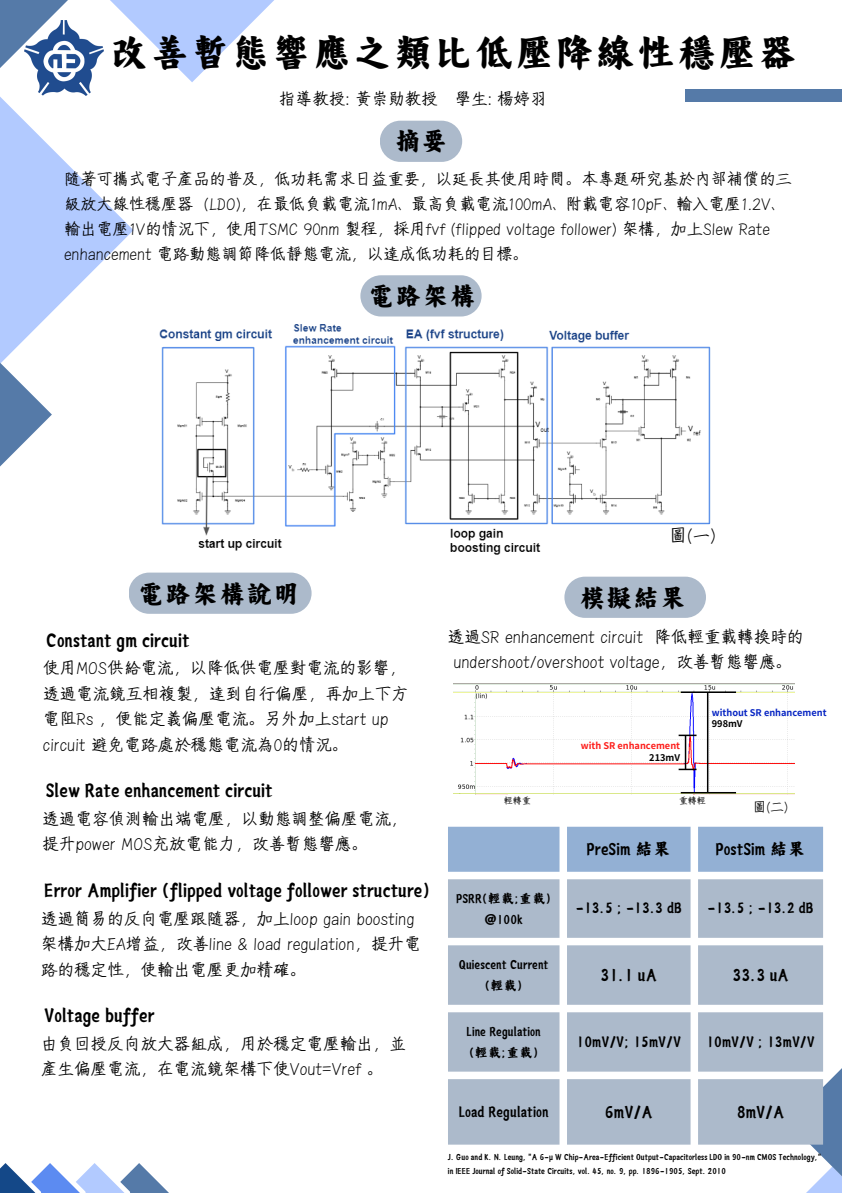
<style>
.page{position:relative;width:842px;height:1193px;background:#fff}
.page>*{position:absolute;margin:0;border:0;box-sizing:border-box;transform-origin:0 0}
.t1{font:45px "Canva Rhyming Mandarin Regular Script HK";color:#000}
.t2{font:30px "Canva Rhyming Mandarin Regular Script HK";color:#000}
.t3{font:22.5px "Canva Rhyming Mandarin Regular Script HK";color:#000}
.t4{font:20px "Canva Rhyming Mandarin Regular Script HK";color:#000}
.t5{font:19.9px "Canva Beautiful TC";color:#000}
.t6{font:18.45px/25.5px "Canva Beautiful TC";color:#000}
.t7{font:17.95px/24.9px "Canva Beautiful TC";color:#000}
.t8{font:17.5px "Canva Rhyming Mandarin Regular Script HK";color:#000}
.t9{font:15px/21px "Canva Rhyming Mandarin Regular Script HK";color:#000;text-align:center}
.t10{font:15px "Canva Beautiful TC";color:#000}
.t11{font:10.05px "Canva Beautiful TC";color:#000}
.t12{font:10px "Canva Rhyming Mandarin Regular Script HK";color:#000}
.t13{font:700 9.2px "Noto Sans TC";color:#0523c2}
.t14{font:700 9.2px "Noto Sans TC";color:#fd1c19}
.t15{font:700 9.2px "Noto Sans TC";color:#000}
</style>
<div class="page">
<div style="left:685px;top:90px;width:157px;height:12px;background:#557aa8"></div>
<svg style="left:0;top:1163px;width:168px;height:29px"></svg>
<svg style="left:717px;top:1068px;width:125px;height:124px"></svg>
<svg style="left:0;top:97px;width:133px;height:215px;fill:#b2caff"></svg>
<svg style="left:0;top:0;width:274px;height:82px"></svg>
<svg style="left:0;top:281px;width:52px;height:186px"></svg>
<img style="left:24px;top:21px;width:80px;height:75px">
<div style="left:380px;top:121px;width:82px;height:41px;background:#acbacb;border-radius:21px"></div>
<img style="left:159px;top:324px;width:552px;height:231px">
<div style="left:448px;top:826px;width:375px;height:45px;background:#93b0d4"></div>
<svg style="left:448px;top:879px;width:375px;height:265px;background:#b6c2d1"></svg>
<img style="left:453px;top:683px;width:341px;height:111px">
<hr style="left:681px;top:791px;width:55px;height:2px;background:#000">
<hr style="left:681px;top:691px;width:55px;height:1px;background:#000">
<hr style="left:707px;top:692px;width:1px;height:100px;background:#000">
<svg style="left:679px;top:734px;width:17px;height:2px"></svg>
<svg style="left:679px;top:768px;width:17px;height:2px"></svg>
<hr style="left:685px;top:735px;width:1px;height:34px;background:#000">
<div style="left:360px;top:275px;width:122px;height:41px;background:#acbacb;border-radius:21px"></div>
<div style="left:564px;top:576px;width:142px;height:41px;background:#acbacb;border-radius:21px"></div>
<div style="left:129px;top:572px;width:183px;height:41px;background:#acbacb;border-radius:21px"></div>
<p class="t1" style="left:109px;top:30px;width:690px">改善暫態響應之類比低壓降線性穩壓器</p>
<h6 class="t6" style="left:279px;top:86px;width:269px">指導教授: 黃崇勛教授 學生: 楊婷羽</h6>
<h4 class="t2" style="left:394px;top:126px;width:55px">摘要</h4>
<h6 class="t7" style="left:64px;top:166px;width:729px">隨著可攜式電子產品的普及，低功耗需求日益重要，以延長其使用時間。本專題研究基於內部補償的三級放大線性穩壓器（LDO)，在最低負載電流1mA、最高負載電流100mA、附載電容10pF、輸入電壓1.2V、輸出電壓1V的情況下，使用TSMC 90nm 製程，採用fvf (flipped voltage follower) 架構，加上Slew Rate enhancement 電路動態調節降低靜態電流，以達成低功耗的目標。</h6>
<p class="t2" style="left:368px;top:281px;width:109px">電路架構</p>
<h6 class="t2" style="left:138px;top:579px;width:163px">電路架構說明</h6>
<h5 class="t3" style="left:46px;top:628px;width:145px">Constant gm circuit</h5>
<p class="t5" style="left:669px;top:525px;width:48px">圖(一)</p>
<h6 class="t2" style="left:579px;top:582px;width:109px">模擬結果</h6>
<p class="t6" style="left:447px;top:623px;width:357px">透過SR enhancement circuit 降低輕重載轉換時的</p>
<p class="t6" style="left:43px;top:655px;width:365px">使用MOS供給電流，以降低供電壓對電流的影響，</p>
<p class="t6" style="left:453px;top:649px;width:340px">undershoot/overshoot voltage，改善暫態響應。</p>
<p class="t6" style="left:43px;top:680px;width:367px">透過電流鏡互相複製，達到自行偏壓，再加上下方電阻Rs ，便能定義偏壓電流。另外加上start up circuit 避免電路處於穩態電流為0的情況。</p>
<p class="t13" style="left:712px;top:705px;width:116px">without SR enhancement</p>
<p class="t15" style="left:712px;top:716px;width:32px">998mV</p>
<p class="t14" style="left:581px;top:738px;width:101px">with SR enhancement</p>
<p class="t15" style="left:649px;top:749px;width:32px">213mV</p>
<p class="t3" style="left:46px;top:778px;width:228px">Slew Rate enhancement circuit</p>
<p class="t6" style="left:42px;top:805px;width:367px">透過電容偵測輸出端電壓，以動態調整偏壓電流，提升power MOS充放電能力，改善暫態響應。</p>
<p class="t3" style="left:44px;top:878px;width:388px">Error Amplifier (flipped voltage follower structure)</p>
<p class="t6" style="left:41px;top:905px;width:381px">透過簡易的反向電壓跟隨器，加上loop gain boosting架構加大EA增益，改善line &amp; load regulation，提升電路的穩定性，使輸出電壓更加精確。</p>
<p class="t3" style="left:44px;top:1003px;width:112px">Voltage buffer</p>
<p class="t6" style="left:41px;top:1030px;width:367px">由負回授反向放大器組成，用於穩定電壓輸出，並產生偏壓電流，在電流鏡架構下使Vout=Vref 。</p>
<p class="t11" style="left:504px;top:794px;width:29px">輕轉重</p>
<p class="t11" style="left:679px;top:794px;width:29px">重轉輕</p>
<h5 class="t10" style="left:753px;top:798px;width:36px">圖(二)</h5>
<h4 class="t4" style="left:586px;top:839px;width:86px">PreSim 結果</h4>
<h2 class="t4" style="left:715px;top:839px;width:92px">PostSim 結果</h2>
<h4 class="t9" style="left:456px;top:887px;width:97px">PSRR(輕載;重載) @100k</h4>
<h2 class="t8" style="left:575px;top:899px;width:108px">-13.5 ; -13.3 dB</h2>
<p class="t8" style="left:707px;top:899px;width:108px">-13.5 ; -13.2 dB</p>
<h4 class="t9" style="left:459px;top:953px;width:91px">Quiescent Current (輕載)</h4>
<h2 class="t4" style="left:600px;top:964px;width:58px">31.1 uA</h2>
<h2 class="t4" style="left:732px;top:964px;width:58px">33.3 uA</h2>
<h3 class="t9" style="left:467px;top:1020px;width:76px">Line Regulation</h3>
<h4 class="t9" style="left:469px;top:1041px;width:71px">(輕載;重載)</h4>
<h3 class="t8" style="left:576px;top:1032px;width:106px">10mV/V; 15mV/V</h3>
<h4 class="t8" style="left:706px;top:1032px;width:110px">10mV/V ; 13mV/V</h4>
<h3 class="t8" style="left:459px;top:1102px;width:91px">Load Regulation</h3>
<h4 class="t4" style="left:605px;top:1101px;width:49px">6mV/A</h4>
<h3 class="t4" style="left:737px;top:1101px;width:49px">8mV/A</h3>
<p class="t12" style="left:448px;top:1151px;width:375px">J. Guo and K. N. Leung, "A 6-μ W Chip-Area-Efficient Output-Capacitorless LDO in 90-nm CMOS Technology,"</p>
<p class="t12" style="left:448px;top:1165px;width:279px">in IEEE Journal of Solid-State Circuits, vol. 45, no. 9, pp. 1896-1905, Sept. 2010</p>
</div>
